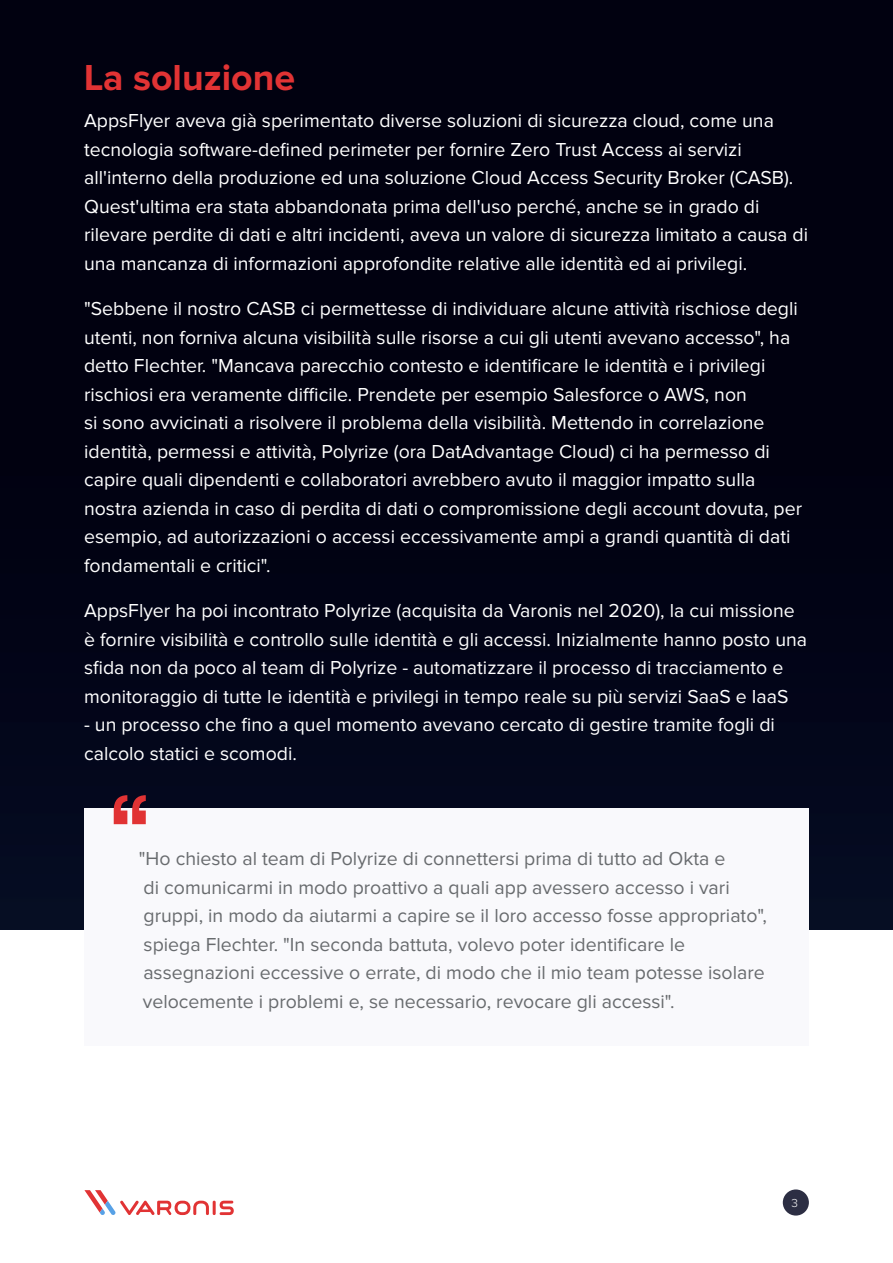
<style>
.page{position:relative;width:893px;height:1263px;background:#fff}
.page>*{position:absolute;margin:0;border:0;box-sizing:border-box;transform-origin:0 0}
.t1{font:700 37.5px "Proxima Nova";color:#e13334}
.t2{font:19.5px/28.5px "Proxima Nova";color:#fff}
.t3{font:19.5px/28.5px "Proxima Nova";color:#686b6e}
.t4{font:300 12px "Proxima Nova";color:#fff}
</style>
<div class="page">
<div style="left:783px;top:1189px;width:26px;height:26px;background:#2c2e43;border-radius:50%"></div>
<hr style="left:213px;top:1201px;width:3px;height:14px;background:#e13334">
<svg style="left:220px;top:1201px;width:14px;height:14px"></svg>
<svg style="left:84px;top:1190px;width:125px;height:25px"></svg>
<img style="left:0;top:0;width:893px;height:929px">
<div style="left:84px;top:808px;width:725px;height:237px;background:#f9f9fc"></div>
<svg style="left:114px;top:795px;width:32px;height:29px"></svg>
<h1 class="t1" style="left:84px;top:60px;width:213px">La soluzione</h1>
<p class="t2" style="left:84px;top:107px;width:726px">AppsFlyer aveva già sperimentato diverse soluzioni di sicurezza cloud, come una tecnologia software-defined perimeter per fornire Zero Trust Access ai servizi all'interno della produzione ed una soluzione Cloud Access Security Broker (CASB).<br>Quest'ultima era stata abbandonata prima dell'uso perché, anche se in grado di rilevare perdite di dati e altri incidenti, aveva un valore di sicurezza limitato a causa di una mancanza di informazioni approfondite relative alle identità ed ai privilegi.</p>
<p class="t2" style="left:84px;top:295px;width:720px">"Sebbene il nostro CASB ci permettesse di individuare alcune attività rischiose degli utenti, non forniva alcuna visibilità sulle risorse a cui gli utenti avevano accesso", ha detto Flechter. "Mancava parecchio contesto e identificare le identità e i privilegi rischiosi era veramente difficile. Prendete per esempio Salesforce o AWS, non<br>si sono avvicinati a risolvere il problema della visibilità. Mettendo in correlazione identità, permessi e attività, Polyrize (ora DatAdvantage Cloud) ci ha permesso di capire quali dipendenti e collaboratori avrebbero avuto il maggior impatto sulla nostra azienda in caso di perdita di dati o compromissione degli account dovuta, per esempio, ad autorizzazioni o accessi eccessivamente ampi a grandi quantità di dati fondamentali e critici".</p>
<p class="t2" style="left:84px;top:597px;width:725px">AppsFlyer ha poi incontrato Polyrize (acquisita da Varonis nel 2020), la cui missione è fornire visibilità e controllo sulle identità e gli accessi. Inizialmente hanno posto una sfida non da poco al team di Polyrize - automatizzare il processo di tracciamento e monitoraggio di tutte le identità e privilegi in tempo reale su più servizi SaaS e IaaS</p>
<p class="t2" style="left:84px;top:711px;width:692px">- un processo che fino a quel momento avevano cercato di gestire tramite fogli di calcolo statici e scomodi.</p>
<p class="t3" style="left:139px;top:845px;width:629px">"Ho chiesto al team di Polyrize di connettersi prima di tutto ad Okta e<br>di comunicarmi in modo proattivo a quali app avessero accesso i vari gruppi, in modo da aiutarmi a capire se il loro accesso fosse appropriato", spiega Flechter. "In seconda battuta, volevo poter identificare le assegnazioni eccessive o errate, di modo che il mio team potesse isolare velocemente i problemi e, se necessario, revocare gli accessi".</p>
<p class="t4" style="left:791px;top:1198px;width:8px">3</p>
</div>
